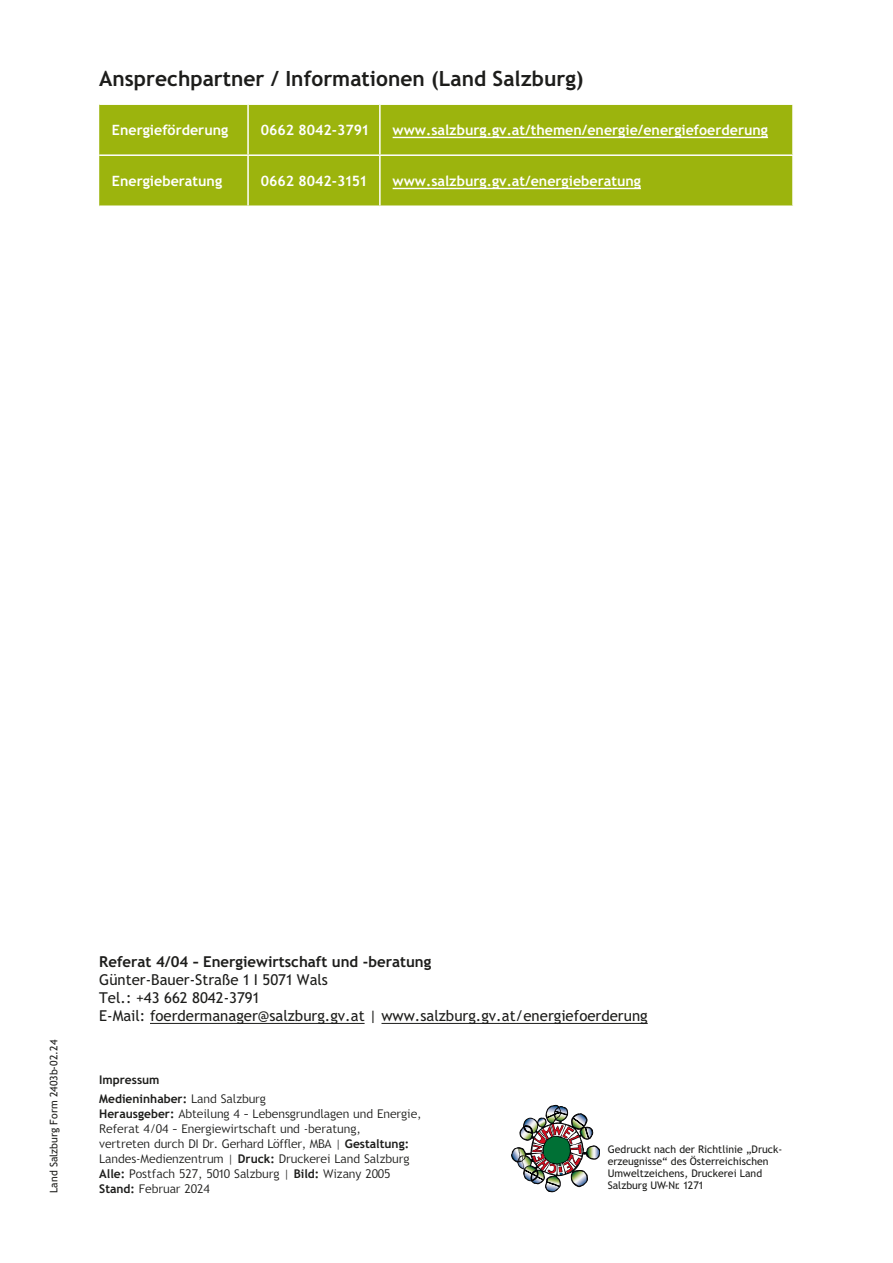
<style>
.page{position:relative;width:893px;height:1263px;background:#fff}
.page>*{position:absolute;margin:0;border:0;box-sizing:border-box;transform-origin:0 0}
.t1{font:700 21px "Trebuchet SBG2";color:#1d1d1b}
.t2{font:15px/18px "Trebuchet SBG2";color:#1d1d1b}
.t3{font:700 15px "Trebuchet SBG2";color:#1d1d1b}
.t4{font:700 14.25px "Trebuchet SBG2";color:#fff}
.t5{font:300 12px/15px "Trebuchet SBG2";color:#1d1d1b}
.t6{font:700 12px/19.2px "Trebuchet SBG2";color:#1d1d1b}
.t7{font:10.5px/12px "Trebuchet SBG2";color:#1d1d1b}
.s1{font-weight:300}
.s2{font-weight:700}
</style>
<div class="page">
<hr style="left:150px;top:1023px;width:215px;height:1px;background:#1d1d1b">
<hr style="left:381px;top:1023px;width:267px;height:1px;background:#1d1d1b">
<img style="left:511px;top:1105px;width:89px;height:87px">
<div style="left:99px;top:105px;width:693px;height:100px;background:#9cb40d"></div>
<hr style="left:247px;top:105px;width:2px;height:49px;background:#fff">
<hr style="left:379px;top:105px;width:2px;height:49px;background:#fff">
<hr style="left:247px;top:156px;width:2px;height:49px;background:#fff">
<hr style="left:379px;top:156px;width:2px;height:49px;background:#fff">
<hr style="left:99px;top:154px;width:149px;height:2px;background:#fff">
<hr style="left:248px;top:154px;width:132px;height:2px;background:#fff">
<hr style="left:380px;top:154px;width:414px;height:2px;background:#fff">
<hr style="left:393px;top:137px;width:375px;height:1px;background:#fff">
<hr style="left:393px;top:188px;width:248px;height:1px;background:#fff">
<h1 class="t1" style="left:99px;top:65px;width:486px">Ansprechpartner / Informationen (Land Salzburg)</h1>
<p class="t4" style="left:112px;top:121px;width:118px">Energieförderung</p>
<p class="t4" style="left:261px;top:121px;width:109px">0662 8042-3791</p>
<p class="t4" style="left:393px;top:121px;width:377px">www.salzburg.gv.at/themen/energie/energiefoerderung</p>
<p class="t4" style="left:112px;top:172px;width:112px">Energieberatung</p>
<p class="t4" style="left:261px;top:172px;width:107px">0662 8042-3151</p>
<p class="t4" style="left:393px;top:172px;width:250px">www.salzburg.gv.at/energieberatung</p>
<p class="t7" style="left:48px;top:1193px;width:154px;rotate:-90deg">Land Salzburg Form 2403b-02.24</p>
<p class="t3" style="left:99px;top:952px;width:334px">Referat 4/04 – Energiewirtschaft und -beratung</p>
<p class="t2" style="left:99px;top:971px;width:550px">Günter-Bauer-Straße 1 I 5071 Wals<br>Tel.: +43 662 8042-3791<br>E-Mail: foerdermanager@salzburg.gv.at | www.salzburg.gv.at/energiefoerderung</p>
<p class="t6" style="left:99px;top:1070px;width:168px">Impressum<br>Medieninhaber: <span class="s1">Land Salzburg</span></p>
<p class="t5" style="left:99px;top:1106px;width:324px"><span class="s2">Herausgeber:</span> Abteilung 4 – Lebensgrundlagen und Energie, Referat 4/04 – Energiewirtschaft und -beratung,<br>vertreten durch DI Dr. Gerhard Löffler, MBA | <span class="s2">Gestaltung:<br></span>Landes-Medienzentrum | <span class="s2">Druck:</span> Druckerei Land Salzburg <span class="s2">Alle:</span> Postfach 527, 5010 Salzburg | <span class="s2">Bild:</span> Wizany 2005<br><span class="s2">Stand:</span> Februar 2024</p>
<p class="t7" style="left:608px;top:1144px;width:176px">Gedruckt nach der Richtlinie „Druck&shy;erzeugnisse“ des Österreichischen<br>Umweltzeichens, Druckerei Land<br>Salzburg UW-Nr. 1271</p>
</div>
